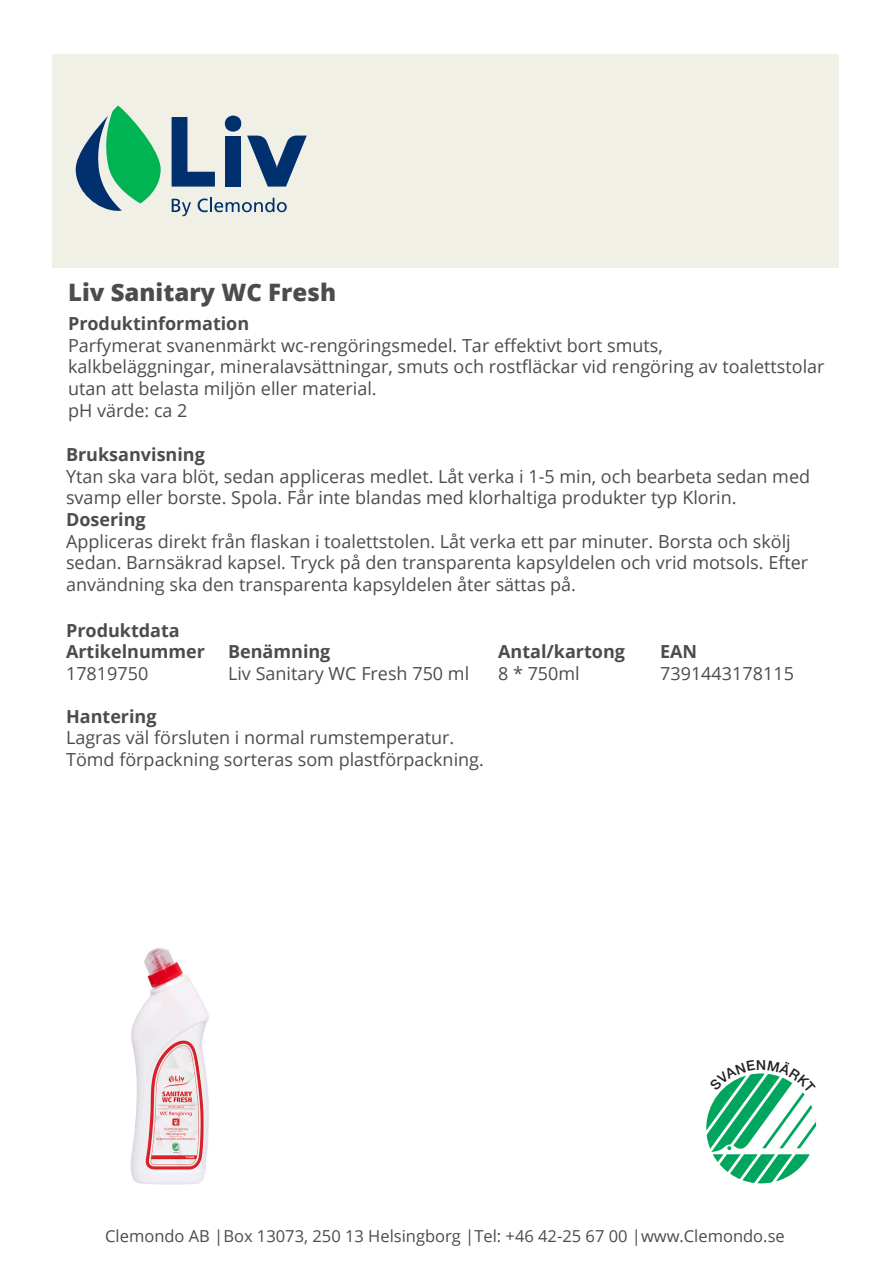
<style>
.page{position:relative;width:893px;height:1263px;background:#fff}
.page>*{position:absolute;margin:0;border:0;box-sizing:border-box;transform-origin:0 0}
.t1{font:800 24px "Open Sans";color:#4b4c4d}
.t2{font:18px/21.6px "Open Sans";color:#4b4c4d}
.t3{font:700 18px "Open Sans";color:#4b4c4d}
.t4{font:16.5px "Open Sans";color:#4b4c4d}
.s1{font-weight:700}
</style>
<div class="page">
<div style="left:53px;top:54px;width:786px;height:214px;background:#f0f0e7"></div>
<svg style="left:76px;top:106px;width:85px;height:105px"></svg>
<svg style="left:225px;top:116px;width:16px;height:16px"></svg>
<svg style="left:172px;top:117px;width:43px;height:70px"></svg>
<div style="left:225px;top:136px;width:16px;height:51px;background:#00306d"></div>
<svg style="left:247px;top:136px;width:60px;height:51px"></svg>
<svg style="left:172px;top:199px;width:19px;height:17px"></svg>
<svg style="left:198px;top:198px;width:89px;height:14px"></svg>
<img style="left:130px;top:948px;width:79px;height:237px">
<svg style="left:706px;top:1073px;width:111px;height:111px"></svg>
<p class="t1" style="left:68px;top:274px;width:270px">Liv Sanitary WC Fresh</p>
<p class="t2" style="left:68px;top:312px;width:596px"><span class="s1">Produktinformation<br></span>Parfymerat svanenmärkt wc-rengöringsmedel. Tar effektivt bort smuts,</p>
<p class="t2" style="left:68px;top:356px;width:758px">kalkbeläggningar, mineralavsättningar, smuts och rostfläckar vid rengöring av toalettstolar utan att belasta miljön eller material.</p>
<p class="t2" style="left:68px;top:399px;width:121px">pH värde: ca 2</p>
<p class="t3" style="left:66px;top:442px;width:140px">Bruksanvisning</p>
<p class="t2" style="left:66px;top:465px;width:746px">Ytan ska vara blöt, sedan appliceras medlet. Låt verka i 1-5 min, och bearbeta sedan med</p>
<p class="t2" style="left:66px;top:486px;width:672px">svamp eller borste. Spola. Får inte blandas med klorhaltiga produkter typ Klorin.</p>
<p class="t3" style="left:66px;top:507px;width:81px">Dosering</p>
<p class="t2" style="left:66px;top:530px;width:726px">Appliceras direkt från flaskan i toalettstolen. Låt verka ett par minuter. Borsta och skölj</p>
<p class="t2" style="left:66px;top:551px;width:744px">sedan. Barnsäkrad kapsel. Tryck på den transparenta kapsyldelen och vrid motsols. Efter</p>
<p class="t2" style="left:66px;top:573px;width:511px">användning ska den transparenta kapsyldelen åter sättas på.</p>
<p class="t3" style="left:66px;top:617px;width:115px">Produktdata</p>
<p class="t3" style="left:66px;top:639px;width:140px">Artikelnummer</p>
<p class="t3" style="left:228px;top:639px;width:104px">Benämning</p>
<p class="t3" style="left:498px;top:639px;width:129px">Antal/kartong</p>
<p class="t3" style="left:660px;top:639px;width:39px">EAN</p>
<p class="t2" style="left:66px;top:662px;width:84px">17819750</p>
<p class="t2" style="left:228px;top:662px;width:243px">Liv Sanitary WC Fresh 750 ml</p>
<p class="t2" style="left:498px;top:662px;width:83px">8 * 750ml</p>
<p class="t2" style="left:660px;top:662px;width:135px">7391443178115</p>
<p class="t3" style="left:66px;top:703px;width:92px">Hantering</p>
<p class="t2" style="left:66px;top:727px;width:390px">Lagras väl försluten i normal rumstemperatur.</p>
<p class="t2" style="left:66px;top:748px;width:419px">Tömd förpackning sorteras som plastförpackning.</p>
<p class="t4" style="left:105px;top:1224px;width:681px">Clemondo AB |Box 13073, 250 13 Helsingborg |Tel: +46 42-25 67 00 |www.Clemondo.se</p>
</div>
